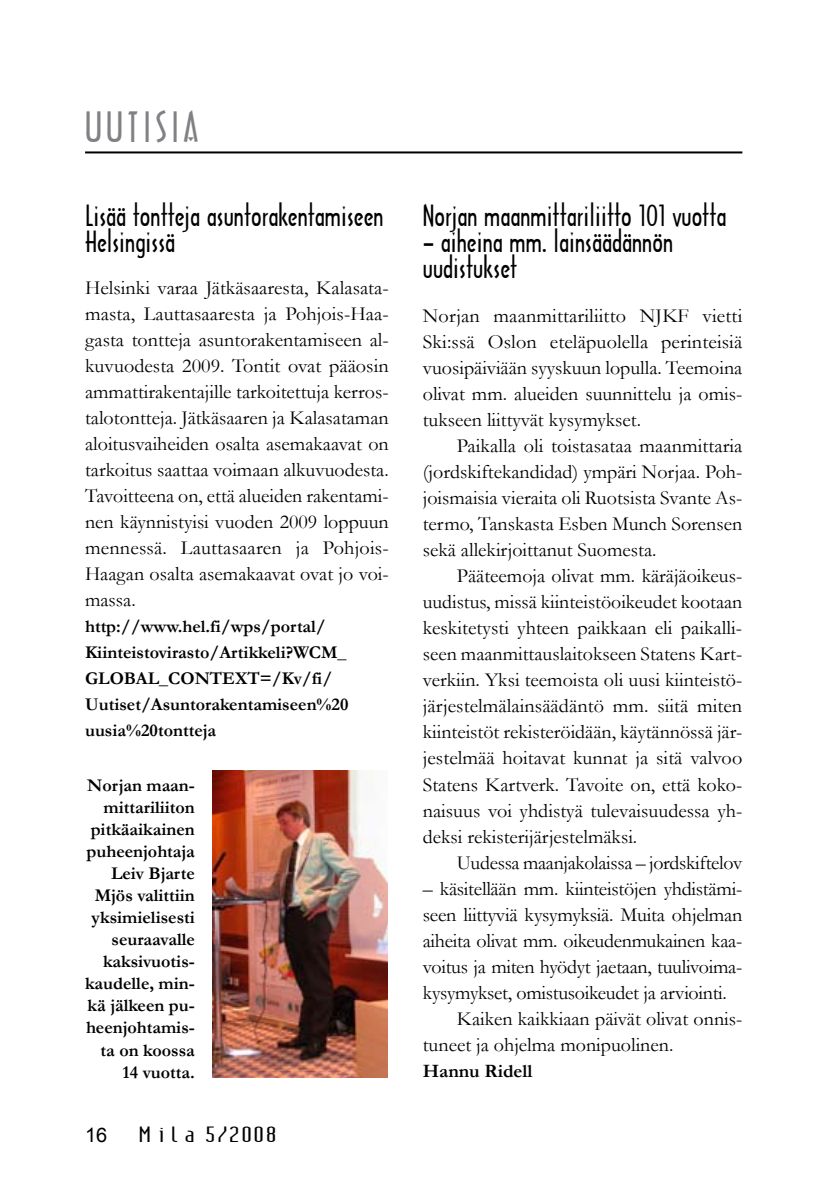
<style>
.page{position:relative;width:840px;height:1191px;background:#fff}
.page>*{position:absolute;margin:0;border:0;box-sizing:border-box;transform-origin:0 0}
.t1{font:40px "Architecture Plain";letter-spacing:.1em;color:#818084}
.t2{font:28px/26px "Architecture Plain";color:#000}
.t3{font:22px "Institution";color:#000;scale:1.7 1}
.t4{font:20px/26px "Garamond";letter-spacing:-.01em;color:#000;text-align:justify}
.t5{font:20px "Arial";color:#000}
.t6{font:700 19px "Garamond";color:#000}
.t7{font:700 18px/22px "Garamond";color:#000}
</style>
<div class="page">
<hr style="left:85px;top:151px;width:657px;height:2px;background:#000">
<img style="left:212px;top:770px;width:175px;height:307px">
<h1 class="t1" style="left:85px;top:102px;width:115px">UUTISIA</h1>
<h2 class="t2" style="left:85px;top:203px;width:300px">Lisää tontteja asuntorakentamiseen<br>Helsingissä</h2>
<p class="t4" style="left:85px;top:274px;width:305px">Helsinki varaa Jätkäsaaresta, Kalasata&shy;masta, Lauttasaaresta ja Pohjois-Haa&shy;gasta tontteja asuntorakentamiseen al&shy;kuvuodesta 2009. Tontit ovat pääosin ammattirakentajille tarkoitettuja kerros&shy;talotontteja. Jätkäsaaren ja Kalasataman aloitusvaiheiden osalta asemakaavat on tarkoitus saattaa voimaan alkuvuodesta.<br>Tavoitteena on, että alueiden rakentami&shy;nen käynnistyisi vuoden 2009 loppuun mennessä. Lauttasaaren ja Pohjois-Haagan osalta asemakaavat ovat jo voi&shy;massa.</p>
<p class="t7" style="left:85px;top:614px;width:265px;line-height:26px">http://www.hel.fi/wps/portal/<br>Kiinteistovirasto/Artikkeli?WCM_<br>GLOBAL_CONTEXT=/Kv/fi/<br>Uutiset/Asuntorakentamiseen%20 uusia%20tontteja</p>
<p class="t7" style="left:85px;top:775px;width:111px;text-align:right">Norjan maan&shy;mittariliiton pitkäaikainen puheenjohtaja<br>Leiv Bjarte<br>Mjös valittiin yksimielisesti seuraavalle kaksivuotis&shy;kaudelle, min&shy;kä jälkeen pu&shy;heenjohtamis&shy;ta on koossa<br>14 vuotta.</p>
<p class="t5" style="left:85px;top:1122px;width:24px">16</p>
<p class="t3" style="left:138px;top:1123px;width:83px">M i l a 5/2008</p>
<h2 class="t2" style="left:422px;top:203px;width:305px">Norjan maanmittariliitto 101 vuotta</h2>
<h2 class="t2" style="left:422px;top:229px;width:252px">– aiheina mm. lainsäädännön uudistukset</h2>
<p class="t4" style="left:422px;top:302px;width:321px">Norjan maanmittariliitto NJKF vietti Ski:ssä Oslon eteläpuolella perinteisiä vuosipäiviään syyskuun lopulla. Teemoina olivat mm. alueiden suunnittelu ja omis&shy;tukseen liittyvät kysymykset.</p>
<p class="t4" style="left:422px;top:432px;width:321px;text-indent:34px">Paikalla oli toistasataa maanmittaria (jordskiftekandidad) ympäri Norjaa. Poh&shy;joismaisia vieraita oli Ruotsista Svante As&shy;termo, Tanskasta Esben Munch Sorensen sekä allekirjoittanut Suomesta.</p>
<p class="t4" style="left:422px;top:562px;width:321px;text-indent:34px">Pääteemoja olivat mm. käräjäoikeus&shy;uudistus, missä kiinteistöoikeudet kootaan keskitetysti yhteen paikkaan eli paikalli&shy;seen maanmittauslaitokseen Statens Kart&shy;verkiin. Yksi teemoista oli uusi kiinteistö&shy;järjestelmälainsäädäntö mm. siitä miten kiinteistöt rekisteröidään, käytännössä jär&shy;jestelmää hoitavat kunnat ja sitä valvoo Statens Kartverk. Tavoite on, että koko&shy;naisuus voi yhdistyä tulevaisuudessa yh&shy;deksi rekisterijärjestelmäksi.</p>
<p class="t4" style="left:456px;top:848px;width:287px">Uudessa maanjakolaissa – jordskiftelov</p>
<p class="t4" style="left:422px;top:874px;width:321px">– käsitellään mm. kiinteistöjen yhdistämi-</p>
<p class="t4" style="left:422px;top:900px;width:321px">seen liittyviä kysymyksiä. Muita ohjelman</p>
<p class="t4" style="left:422px;top:926px;width:321px">aiheita olivat mm. oikeudenmukainen kaa-</p>
<p class="t4" style="left:422px;top:952px;width:321px">voitus ja miten hyödyt jaetaan, tuulivoima-</p>
<p class="t4" style="left:422px;top:978px;width:305px">kysymykset, omistusoikeudet ja arviointi.</p>
<p class="t4" style="left:456px;top:1004px;width:287px">Kaiken kaikkiaan päivät olivat onnis-</p>
<p class="t4" style="left:422px;top:1030px;width:252px">tuneet ja ohjelma monipuolinen.</p>
<p class="t6" style="left:422px;top:1057px;width:111px">Hannu Ridell</p>
</div>
